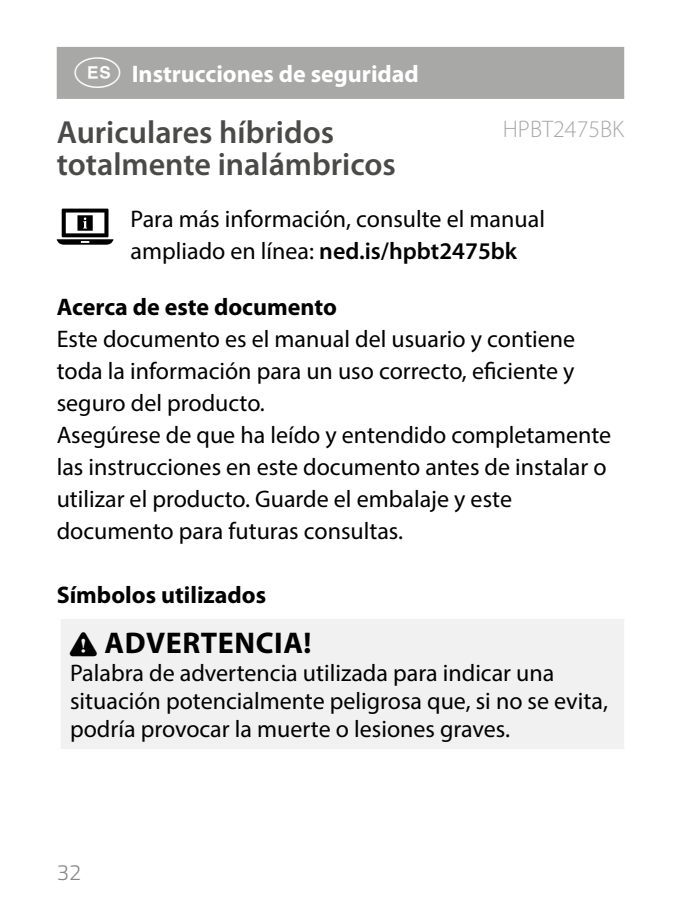
<style>
.page{position:relative;width:681px;height:908px;background:#fff}
.page>*{position:absolute;margin:0;border:0;box-sizing:border-box;transform-origin:0 0}
.t1{font:600 32px/32px "Myriad Pro";color:#4a4a49}
.t2{font:700 30px "Myriad Pro";letter-spacing:.02em;color:#000}
.t3{font:24px/32px "Myriad Pro";color:#000}
.t4{font:700 24px "Myriad Pro";color:#000}
.t5{font:700 24px "Myriad Pro";color:#fff}
.t6{font:300 24px "Myriad Pro";color:#a8a8a7}
.t7{font:300 22px "Titillium";color:#878787}
.s1{font-family:"manualise countrycodes";font-weight:400;font-size:44px}
.s2{font-weight:600}
</style>
<div class="page">
<div style="left:57px;top:47px;width:567px;height:52px;background:#a8a8a7"></div>
<svg style="left:57px;top:208px;width:56px;height:36px"></svg>
<div style="left:59px;top:619px;width:567px;height:129px;background:#f1f1f1"></div>
<hr style="left:57px;top:619px;width:4px;height:129px;background:#fff">
<hr style="left:624px;top:619px;width:4px;height:129px;background:#fff">
<p class="t5" style="left:68px;top:58px;width:352px"><span class="s1">h</span> Instrucciones de seguridad</p>
<h1 class="t1" style="left:57px;top:115px;width:340px">Auriculares híbridos totalmente inalámbricos</h1>
<p class="t6" style="left:502px;top:114px;width:123px">HPBT2475BK</p>
<p class="t3" style="left:130px;top:202px;width:416px">Para más información, consulte el manual ampliado en línea: <span class="s2">ned.is/hpbt2475bk</span></p>
<p class="t4" style="left:57px;top:291px;width:281px">Acerca de este documento</p>
<p class="t3" style="left:57px;top:322px;width:556px">Este documento es el manual del usuario y contiene toda la información para un uso correcto, eficiente y seguro del producto.<br>Asegúrese de que ha leído y entendido completamente las instrucciones en este documento antes de instalar o utilizar el producto. Guarde el embalaje y este documento para futuras consultas.</p>
<p class="t4" style="left:57px;top:579px;width:211px">Símbolos utilizados</p>
<p class="t2" style="left:104px;top:623px;width:208px">ADVERTENCIA!</p>
<p class="t3" style="left:70px;top:658px;width:539px;line-height:28px">Palabra de advertencia utilizada para indicar una situación potencialmente peligrosa que, si no se evita, podría provocar la muerte o lesiones graves.</p>
<p class="t7" style="left:57px;top:855px;width:26px">32</p>
</div>
